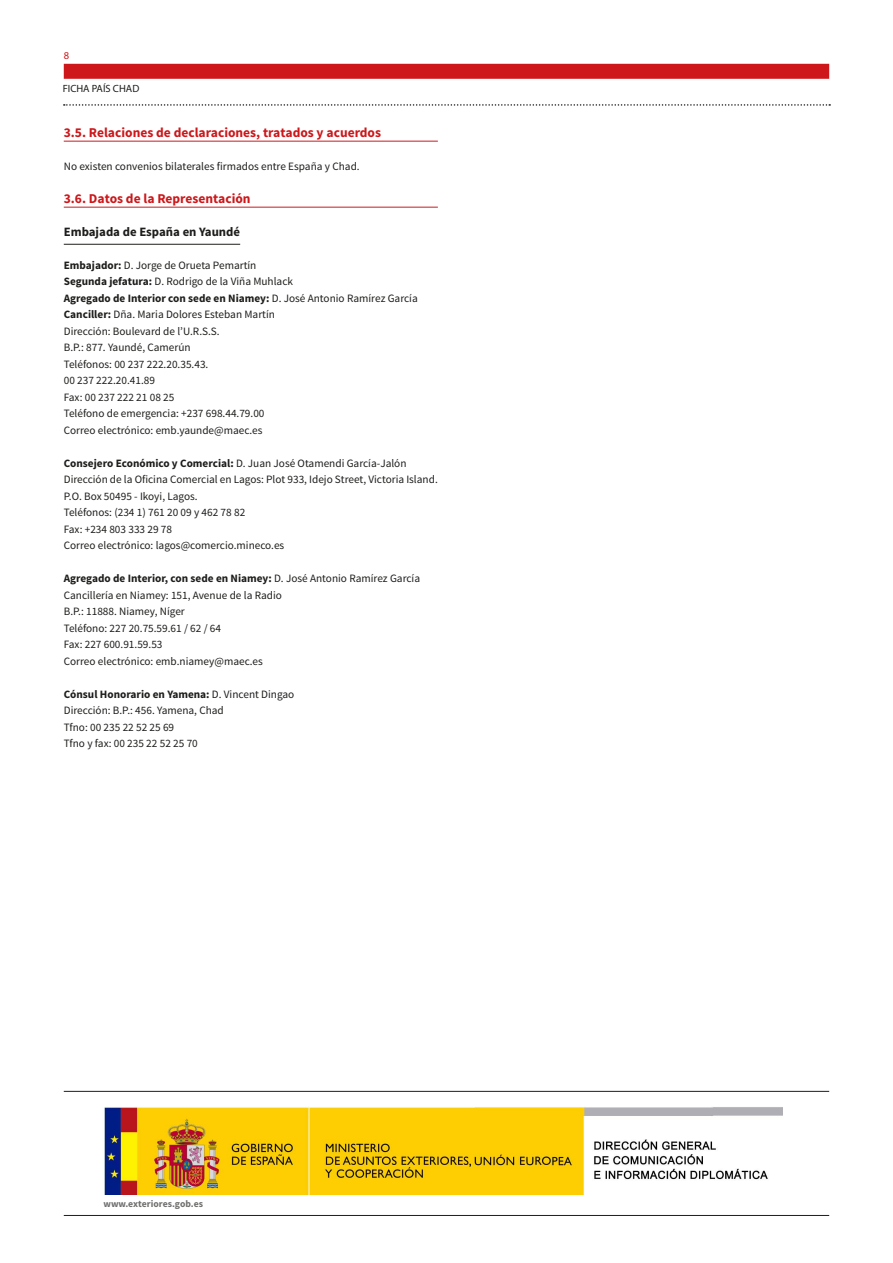
<style>
.page{position:relative;width:893px;height:1263px;background:#fff}
.page>*{position:absolute;margin:0;border:0;box-sizing:border-box;transform-origin:0 0}
.TITULO_2º_NIVEL{font:700 13.5px "Source Sans Pro";color:#cd171a}
.TITULO_3º_NIVEL{font:700 12.75px "Source Sans Pro";color:#1d1d1b}
.TEXTO_NORMAL{font:11.25px "Source Sans Pro";color:#1d1d1b}
.TEXTO_NORMAL-2{font:700 11.25px "Source Sans Pro";color:#1d1d1b}
.t1{font:10.5px "Myriad Pro";color:#1d1d1b}
.t2{font:10.5px "Myriad Pro";color:#cd171a}
.t3{font:700 9.75px "Source Sans Pro";color:#70706f}
.s1{font-weight:700}
.s2{font-weight:400}
</style>
<div class="page">
<div style="left:64px;top:64px;width:765px;height:15px;background:#cd171a"></div>
<hr style="left:64px;top:1215px;width:765px;height:1px;background:#1d1d1b">
<svg style="left:64px;top:104px;width:766px;height:2px"></svg>
<hr style="left:64px;top:141px;width:374px;height:1px;background:#cd171a">
<hr style="left:64px;top:207px;width:374px;height:1px;background:#cd171a">
<hr style="left:64px;top:244px;width:176px;height:1px;background:#1d1d1b">
<img style="left:104px;top:1106px;width:678px;height:89px">
<hr style="left:64px;top:1091px;width:765px;height:1px;background:#1d1d1b">
<p class="t2" style="left:64px;top:49px;width:7px">8</p>
<p class="t1" style="left:63px;top:82px;width:78px">FICHA PAÍS CHAD</p>
<p class="TITULO_2º_NIVEL" style="left:64px;top:123px;width:319px">3.5. Relaciones de declaraciones, tratados y acuerdos</p>
<p class="TEXTO_NORMAL" style="left:64px;top:159px;width:297px">No existen convenios bilaterales firmados entre España y Chad.</p>
<p class="TITULO_2º_NIVEL" style="left:64px;top:189px;width:188px">3.6. Datos de la Representación</p>
<p class="TITULO_3º_NIVEL" style="left:64px;top:223px;width:178px">Embajada de España en Yaundé</p>
<p class="TEXTO_NORMAL" style="left:64px;top:258px;width:194px"><span class="s1">Embajador:</span> D. Jorge de Orueta Pemartín</p>
<p class="TEXTO_NORMAL" style="left:64px;top:274px;width:231px"><span class="s1">Segunda jefatura:</span> D. Rodrigo de la Viña Muhlack</p>
<p class="TEXTO_NORMAL-2" style="left:64px;top:291px;width:355px">Agregado de Interior con sede en Niamey: <span class="s2">D. José Antonio Ramírez García</span></p>
<p class="TEXTO_NORMAL" style="left:64px;top:307px;width:213px"><span class="s1">Canciller:</span> Dña. Maria Dolores Esteban Martín</p>
<p class="TEXTO_NORMAL" style="left:64px;top:324px;width:157px">Dirección: Boulevard de l’U.R.S.S.</p>
<p class="TEXTO_NORMAL" style="left:64px;top:340px;width:128px">B.P.: 877. Yaundé, Camerún</p>
<p class="TEXTO_NORMAL" style="left:64px;top:357px;width:146px">Teléfonos: 00 237 222.20.35.43.</p>
<p class="TEXTO_NORMAL" style="left:64px;top:373px;width:93px">00 237 222.20.41.89</p>
<p class="TEXTO_NORMAL" style="left:64px;top:390px;width:112px">Fax: 00 237 222 21 08 25</p>
<p class="TEXTO_NORMAL" style="left:64px;top:406px;width:202px">Teléfono de emergencia: +237 698.44.79.00</p>
<p class="TEXTO_NORMAL" style="left:64px;top:423px;width:200px">Correo electrónico: emb.yaunde@maec.es</p>
<p class="TEXTO_NORMAL" style="left:64px;top:456px;width:344px"><span class="s1">Consejero Económico y Comercial:</span> D. Juan José Otamendi García-Jalón</p>
<p class="TEXTO_NORMAL" style="left:64px;top:472px;width:376px">Dirección de la Oficina Comercial en Lagos: Plot 933, Idejo Street, Victoria Island.</p>
<p class="TEXTO_NORMAL" style="left:64px;top:489px;width:135px">P.O. Box 50495 - Ikoyi, Lagos.</p>
<p class="TEXTO_NORMAL" style="left:64px;top:505px;width:183px">Teléfonos: (234 1) 761 20 09 y 462 78 82</p>
<p class="TEXTO_NORMAL" style="left:64px;top:522px;width:110px">Fax: +234 803 333 29 78</p>
<p class="TEXTO_NORMAL" style="left:64px;top:538px;width:222px">Correo electrónico: lagos@comercio.mineco.es</p>
<p class="TEXTO_NORMAL-2" style="left:64px;top:571px;width:358px">Agregado de Interior, con sede en Niamey: <span class="s2">D. José Antonio Ramírez García</span></p>
<p class="TEXTO_NORMAL" style="left:64px;top:588px;width:220px">Cancillería en Niamey: 151, Avenue de la Radio</p>
<p class="TEXTO_NORMAL" style="left:64px;top:604px;width:123px">B.P.: 11888. Niamey, Níger</p>
<p class="TEXTO_NORMAL" style="left:64px;top:621px;width:159px">Teléfono: 227 20.75.59.61 / 62 / 64</p>
<p class="TEXTO_NORMAL" style="left:64px;top:637px;width:100px">Fax: 227 600.91.59.53</p>
<p class="TEXTO_NORMAL" style="left:64px;top:654px;width:201px">Correo electrónico: emb.niamey@maec.es</p>
<p class="TEXTO_NORMAL-2" style="left:64px;top:687px;width:232px">Cónsul Honorario en Yamena: <span class="s2">D. Vincent Dingao</span></p>
<p class="TEXTO_NORMAL" style="left:64px;top:703px;width:162px">Dirección: B.P.: 456. Yamena, Chad</p>
<p class="TEXTO_NORMAL" style="left:64px;top:720px;width:112px">Tfno: 00 235 22 52 25 69</p>
<p class="TEXTO_NORMAL" style="left:64px;top:736px;width:136px">Tfno y fax: 00 235 22 52 25 70</p>
<p class="t3" style="left:103px;top:1197px;width:101px">www.exteriores.gob.es</p>
</div>
